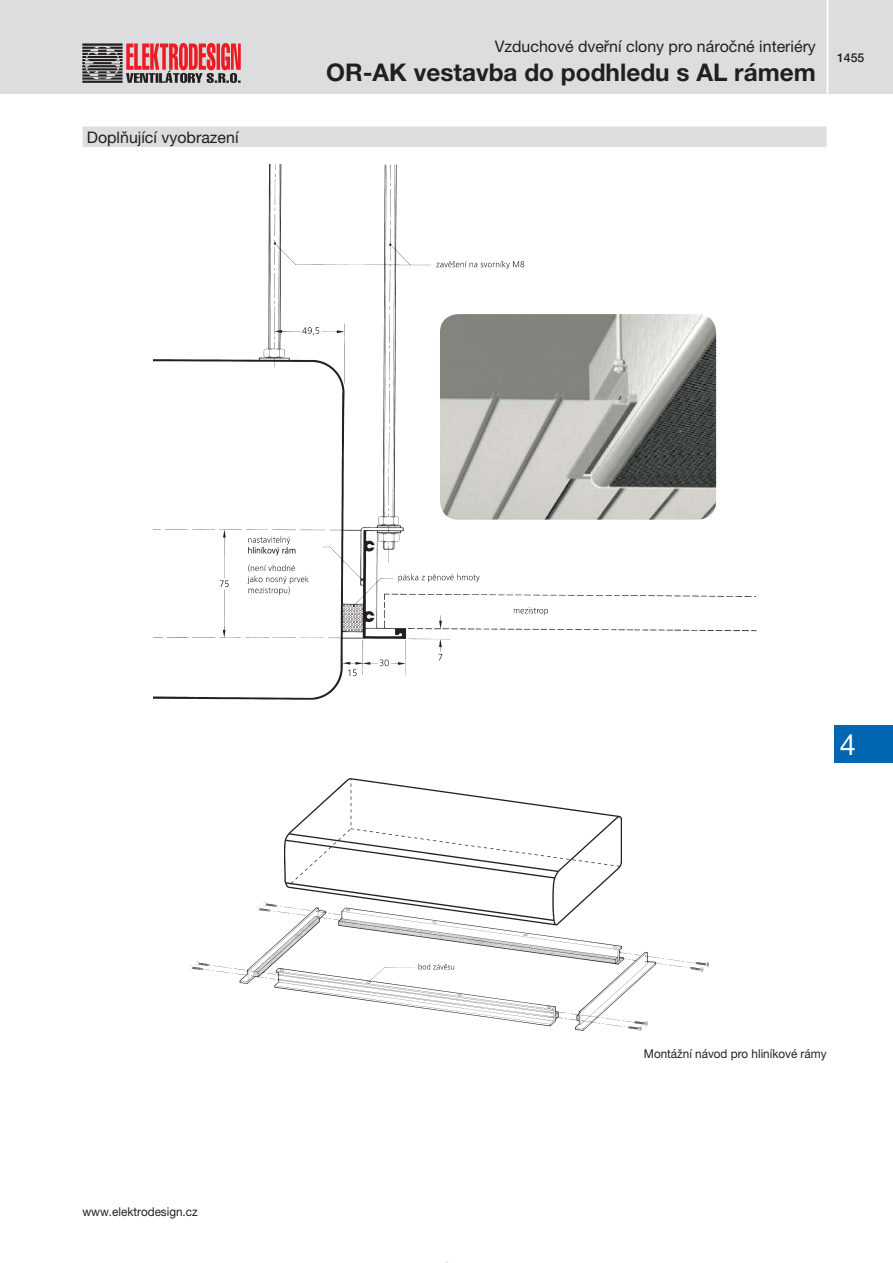
<style>
.page{position:relative;width:893px;height:1263px;background:#fff}
.page>*{position:absolute;margin:0;border:0;box-sizing:border-box;transform-origin:0 0}
.t1{font:29.1px "Helvetica Neue LT Pro";color:#fff}
.t2{font:700 24.3px "Helvetica Neue LT Pro";color:#231f20}
.t3{font:15.9px "Helvetica Neue LT Pro";color:#231f20}
.t4{font:12.15px "Helvetica Neue LT Pro";color:#231f20;scale:.96 1}
.t5{font:500 12.15px "Helvetica Neue LT Pro";color:#231f20}
</style>
<div class="page">
<div style="left:834px;top:726px;width:59px;height:37px;background:#0066b3"></div>
<img style="left:153px;top:165px;width:604px;height:535px">
<img style="left:189px;top:778px;width:520px;height:253px">
<img style="left:440px;top:314px;width:276px;height:206px;border-radius:18px">
<div style="left:83px;top:127px;width:743px;height:20px;background:#dcddde"></div>
<div style="left:0;top:0;width:893px;height:94px;background:#dcddde"></div>
<hr style="left:826px;top:0;width:2px;height:97px;background:#fff">
<svg style="left:82px;top:43px;width:159px;height:40px"></svg>
<p class="t3" style="left:87px;top:131px;width:153px">Doplňující vyobrazení</p>
<p class="t3" style="left:495px;top:41px;width:323px">Vzduchové dveřní clony pro náročné interiéry</p>
<h2 class="t2" style="left:326px;top:59px;width:491px">OR-AK vestavba do podhledu s AL rámem</h2>
<p class="t5" style="left:837px;top:51px;width:29px">1455</p>
<p class="t4" style="left:82px;top:1207px;width:122px">www.elektrodesign.cz</p>
<h1 class="t1" style="left:840px;top:734px;width:18px">4</h1>
<p class="t4" style="left:644px;top:1050px;width:192px">Montážní návod pro hliníkové rámy</p>
</div>
